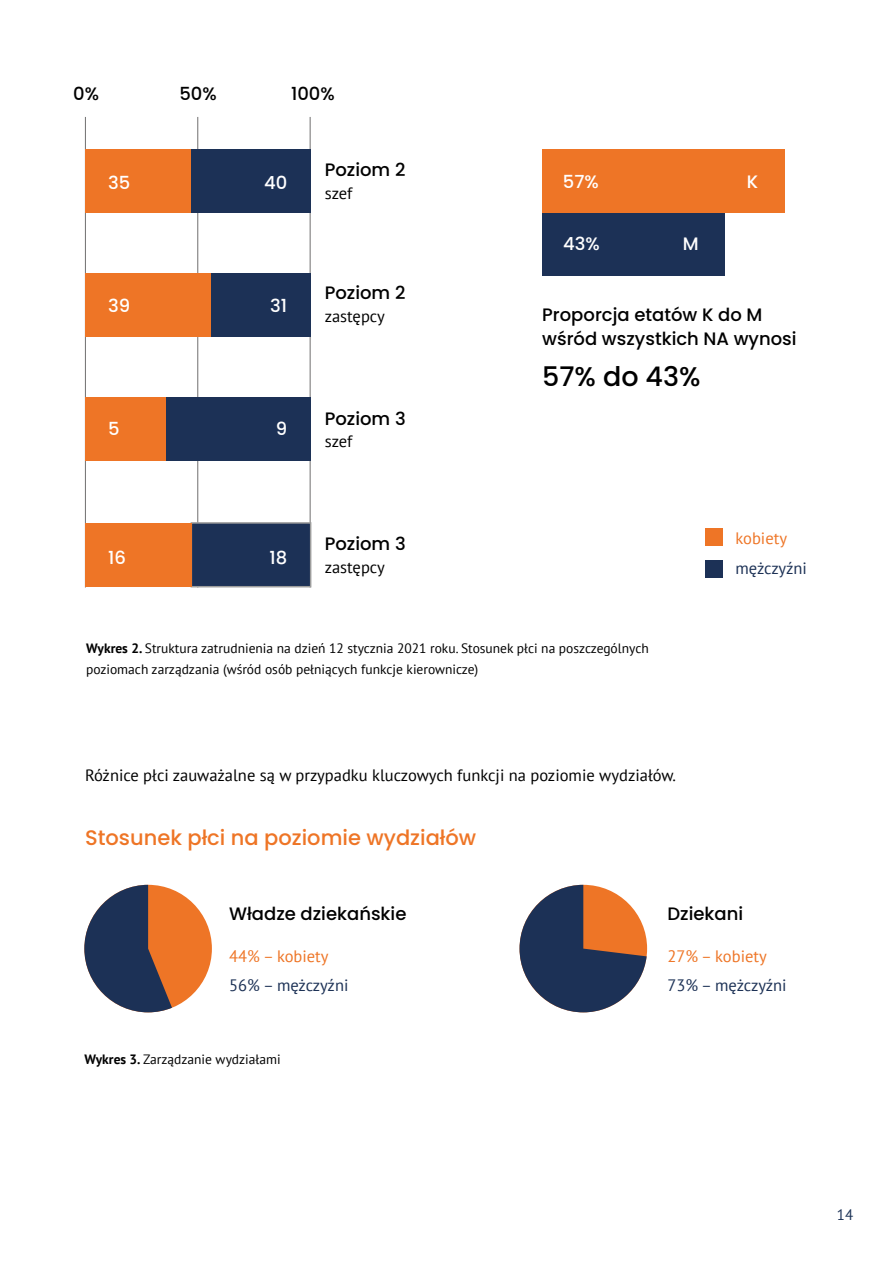
<style>
.page{position:relative;width:893px;height:1263px;background:#fff}
.page>*{position:absolute;margin:0;border:0;box-sizing:border-box;transform-origin:0 0}
.t1{font:500 27px "Poppins";color:#000}
.t2{font:500 21px "Poppins";color:#ee7526}
.t3{font:500 18px/24px "Poppins";color:#000}
.t4{font:500 18px "Poppins";color:#fff}
.t5{font:16.5px "PT Sans";color:#000}
.t6{font:16.5px "PT Sans";letter-spacing:-.01em;color:#1c3155}
.t7{font:16.5px "PT Sans";color:#ee7526}
.t8{font:15px "PT Sans";color:#1b3256}
.t9{font:13.5px/21px "PT Sans";color:#000}
.s1{font-weight:700}
</style>
<div class="page">
<hr style="left:310px;top:117px;width:1px;height:470px;background:#706f6f">
<hr style="left:197px;top:117px;width:1px;height:470px;background:#706f6f">
<hr style="left:85px;top:117px;width:1px;height:470px;background:#706f6f">
<div style="left:190px;top:149px;width:121px;height:64px;background:#1c3156"></div>
<div style="left:85px;top:149px;width:105px;height:64px;background:#ee7526"></div>
<div style="left:211px;top:273px;width:100px;height:64px;background:#1c3156"></div>
<div style="left:85px;top:273px;width:126px;height:64px;background:#ee7526"></div>
<div style="left:166px;top:397px;width:145px;height:63px;background:#1c3156"></div>
<div style="left:85px;top:397px;width:81px;height:63px;background:#ee7526"></div>
<div style="left:191px;top:522px;width:120px;height:65px;background:#1c3156;border:2px solid #9d9d9c"></div>
<div style="left:85px;top:523px;width:106px;height:64px;background:#ee7526"></div>
<div style="left:542px;top:212px;width:183px;height:64px;background:#1c3156"></div>
<div style="left:542px;top:149px;width:243px;height:63px;background:#ee7526"></div>
<div style="left:706px;top:560px;width:17px;height:17px;background:#1c3156"></div>
<div style="left:706px;top:529px;width:17px;height:17px;background:#ee7526"></div>
<div style="left:84px;top:885px;width:128px;height:127px;background:#ee7526;border-radius:50%"></div>
<svg style="left:84px;top:885px;width:88px;height:127px"></svg>
<svg style="left:519px;top:885px;width:128px;height:127px"></svg>
<h3 class="t3" style="left:73px;top:81px;width:27px">0%</h3>
<h3 class="t3" style="left:179px;top:82px;width:39px">50%</h3>
<h3 class="t3" style="left:291px;top:82px;width:45px">100%</h3>
<h3 class="t4" style="left:108px;top:172px;width:24px">35</h3>
<h3 class="t4" style="left:264px;top:172px;width:25px">40</h3>
<h3 class="t4" style="left:108px;top:295px;width:24px">39</h3>
<h3 class="t4" style="left:270px;top:295px;width:18px">31</h3>
<h3 class="t4" style="left:108px;top:418px;width:13px">5</h3>
<h3 class="t4" style="left:276px;top:418px;width:13px">9</h3>
<h3 class="t4" style="left:108px;top:547px;width:19px">16</h3>
<h3 class="t4" style="left:269px;top:547px;width:19px">18</h3>
<h3 class="t3" style="left:325px;top:158px;width:82px">Poziom 2</h3>
<p class="t5" style="left:325px;top:183px;width:29px">szef</p>
<h3 class="t3" style="left:325px;top:281px;width:82px">Poziom 2</h3>
<p class="t5" style="left:325px;top:306px;width:62px">zastępcy</p>
<h3 class="t3" style="left:325px;top:406px;width:82px">Poziom 3</h3>
<p class="t5" style="left:325px;top:431px;width:29px">szef</p>
<h3 class="t3" style="left:325px;top:532px;width:82px">Poziom 3</h3>
<p class="t5" style="left:325px;top:556px;width:62px">zastępcy</p>
<h3 class="t4" style="left:563px;top:171px;width:37px">57%</h3>
<h3 class="t4" style="left:563px;top:234px;width:38px">43%</h3>
<h3 class="t4" style="left:683px;top:234px;width:17px">M</h3>
<h3 class="t4" style="left:747px;top:171px;width:13px">K</h3>
<h3 class="t3" style="left:542px;top:303px;width:256px">Proporcja etatów K do M wśród wszystkich NA wynosi</h3>
<h1 class="t1" style="left:542px;top:361px;width:160px">57% do 43%</h1>
<p class="t7" style="left:735px;top:527px;width:53px">kobiety</p>
<p class="t6" style="left:735px;top:557px;width:73px">mężczyźni</p>
<p class="t9" style="left:86px;top:637px;width:564px"><span class="s1">Wykres 2.</span> Struktura zatrudnienia na dzień 12 stycznia 2021 roku. Stosunek płci na poszczególnych poziomach zarządzania (wśród osób pełniących funkcje kierownicze)</p>
<p class="t5" style="left:85px;top:765px;width:593px">Różnice płci zauważalne są w przypadku kluczowych funkcji na poziomie wydziałów.</p>
<h2 class="t2" style="left:85px;top:826px;width:393px">Stosunek płci na poziomie wydziałów</h2>
<h3 class="t3" style="left:229px;top:902px;width:179px">Władze dziekańskie</h3>
<p class="t7" style="left:229px;top:946px;width:101px">44% – kobiety</p>
<p class="t6" style="left:229px;top:975px;width:121px">56% – mężczyźni</p>
<p class="t9" style="left:84px;top:1048px;width:198px"><span class="s1">Wykres 3.</span> Zarządzanie wydziałami</p>
<h3 class="t3" style="left:667px;top:902px;width:77px">Dziekani</h3>
<p class="t7" style="left:667px;top:946px;width:101px">27% – kobiety</p>
<p class="t6" style="left:667px;top:975px;width:121px">73% – mężczyźni</p>
<p class="t8" style="left:837px;top:1205px;width:18px">14</p>
</div>
